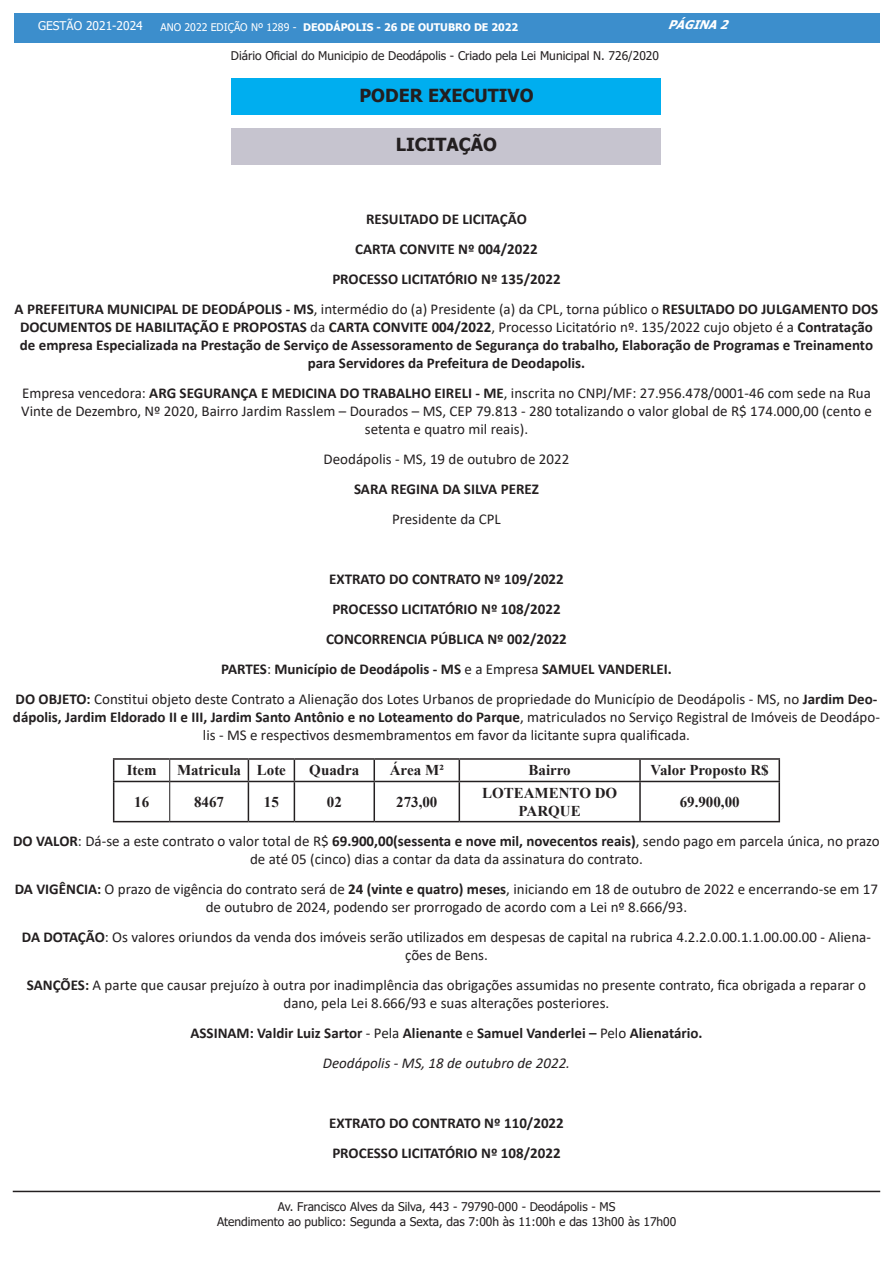
<style>
.page{position:relative;width:893px;height:1263px;background:#fff}
.page>*{position:absolute;margin:0;border:0;box-sizing:border-box;transform-origin:0 0}
.t1{font:700 18px "Tahoma";color:#231f20}
.Normal_wrd_21{font:15px/18px "Calibri";color:#231f20;text-align:center}
.Normal_wrd_21-2{font:700 15px/18px "Calibri";color:#231f20;text-align:center}
.Normal_wrd_21-3{font:700 15px/18px "Times New Roman";color:#231f20;text-align:center}
.Normal_wrd_21-4{font:italic 15px "Calibri";color:#231f20}
.t2{font:12px/14.4px "Tahoma";color:#231f20;text-align:center}
.t3{font:12px "Tahoma";color:#fff}
.t4{font:italic 700 12px "Tahoma";color:#fff}
.t5{font:700 10.5px "Tahoma";color:#fff}
.s1{font-weight:400}
.s2{font-weight:700}
</style>
<div class="page">
<div style="left:14px;top:14px;width:865px;height:29px;background:#3c8ecc"></div>
<hr style="left:13px;top:1191px;width:867px;height:1px;background:#231f20">
<div style="left:232px;top:79px;width:429px;height:36px;background:#00aeef"></div>
<div style="left:232px;top:128px;width:429px;height:36px;background:#c6c4cf"></div>
<hr style="left:113px;top:758px;width:57px;height:2px;background:#231f20">
<svg style="left:113px;top:760px;width:1px;height:21px"></svg>
<hr style="left:170px;top:758px;width:78px;height:2px;background:#231f20">
<hr style="left:248px;top:758px;width:46px;height:2px;background:#231f20">
<svg style="left:248px;top:760px;width:1px;height:21px"></svg>
<hr style="left:294px;top:758px;width:80px;height:2px;background:#231f20">
<svg style="left:294px;top:760px;width:1px;height:21px"></svg>
<hr style="left:374px;top:758px;width:85px;height:2px;background:#231f20">
<hr style="left:373px;top:760px;width:2px;height:21px;background:#231f20">
<hr style="left:459px;top:758px;width:181px;height:2px;background:#231f20">
<svg style="left:459px;top:760px;width:1px;height:21px"></svg>
<hr style="left:640px;top:758px;width:140px;height:2px;background:#231f20">
<hr style="left:639px;top:760px;width:2px;height:21px;background:#231f20">
<hr style="left:778px;top:760px;width:2px;height:21px;background:#231f20">
<hr style="left:113px;top:781px;width:56px;height:1px;background:#231f20">
<hr style="left:113px;top:782px;width:1px;height:39px;background:#231f20">
<hr style="left:170px;top:781px;width:78px;height:1px;background:#231f20">
<hr style="left:248px;top:781px;width:46px;height:1px;background:#231f20">
<hr style="left:248px;top:782px;width:1px;height:39px;background:#231f20">
<hr style="left:294px;top:781px;width:80px;height:1px;background:#231f20">
<hr style="left:294px;top:782px;width:1px;height:39px;background:#231f20">
<hr style="left:374px;top:781px;width:85px;height:1px;background:#231f20">
<hr style="left:373px;top:782px;width:2px;height:39px;background:#231f20">
<hr style="left:459px;top:781px;width:181px;height:1px;background:#231f20">
<hr style="left:459px;top:782px;width:1px;height:39px;background:#231f20">
<hr style="left:640px;top:781px;width:140px;height:1px;background:#231f20">
<hr style="left:639px;top:782px;width:2px;height:39px;background:#231f20">
<hr style="left:778px;top:782px;width:2px;height:39px;background:#231f20">
<hr style="left:113px;top:821px;width:57px;height:1px;background:#231f20">
<hr style="left:170px;top:821px;width:78px;height:1px;background:#231f20">
<hr style="left:248px;top:821px;width:46px;height:1px;background:#231f20">
<hr style="left:294px;top:821px;width:80px;height:1px;background:#231f20">
<hr style="left:374px;top:821px;width:85px;height:1px;background:#231f20">
<hr style="left:459px;top:821px;width:181px;height:1px;background:#231f20">
<hr style="left:640px;top:821px;width:140px;height:1px;background:#231f20">
<svg style="left:169px;top:760px;width:1px;height:21px"></svg>
<hr style="left:169px;top:781px;width:1px;height:40px;background:#231f20">
<p class="t3" style="left:38px;top:18px;width:106px">GESTÃO 2021-2024</p>
<p class="t5" style="left:161px;top:20px;width:359px"><span class="s1">ANO 2022 EDIÇÃO Nº 1289 -</span> DEODÁPOLIS - 26 DE OUTUBRO DE 2022</p>
<p class="t4" style="left:668px;top:16px;width:68px">PÁGINA2</p>
<p class="t2" style="left:231px;top:49px;width:430px">Diário Oficial do Municipio de Deodápolis - Criado pela Lei Municipal N. 726/2020</p>
<p class="t1" style="left:359px;top:83px;width:176px">PODER EXECUTIVO</p>
<p class="t1" style="left:396px;top:132px;width:103px">LICITAÇÃO</p>
<p class="Normal_wrd_21-2" style="left:366px;top:210px;width:162px">RESULTADO DE LICITAÇÃO</p>
<p class="Normal_wrd_21-2" style="left:355px;top:240px;width:184px">CARTA CONVITE Nº 004/2022</p>
<p class="Normal_wrd_21-2" style="left:332px;top:270px;width:230px">PROCESSO LICITATÓRIO Nº 135/2022</p>
<p class="Normal_wrd_21-2" style="left:15px;top:300px;width:865px">A PREFEITURA MUNICIPAL DE DEODÁPOLIS - MS<span class="s1">, intermédio do (a) Presidente (a) da CPL, torna público o</span> RESULTADO DO JULGAMENTO DOS DOCUMENTOS DE HABILITAÇÃO E PROPOSTAS <span class="s1">da</span> CARTA CONVITE 004/2022<span class="s1">, Processo Licitatório nº. 135/2022 cujo objeto é a</span> Contratação de empresa Especializada na Prestação de Serviço de Assessoramento de Segurança do trabalho, Elaboração de Programas e Treinamento para Servidores da Prefeitura de Deodapolis.</p>
<p class="Normal_wrd_21" style="left:21px;top:384px;width:852px">Empresa vencedora: <span class="s2">ARG SEGURANÇA E MEDICINA DO TRABALHO EIRELI - ME</span>, inscrita no CNPJ/MF: 27.956.478/0001-46 com sede na Rua<br>Vinte de Dezembro, Nº 2020, Bairro Jardim Rasslem – Dourados – MS, CEP 79.813 - 280 totalizando o valor global de R$ 174.000,00 (cento e setenta e quatro mil reais).</p>
<p class="Normal_wrd_21" style="left:324px;top:450px;width:247px">Deodápolis - MS, 19 de outubro de 2022</p>
<p class="Normal_wrd_21-2" style="left:354px;top:480px;width:186px">SARA REGINA DA SILVA PEREZ</p>
<p class="Normal_wrd_21" style="left:392px;top:510px;width:110px">Presidente da CPL</p>
<p class="Normal_wrd_21-2" style="left:329px;top:570px;width:236px">EXTRATO DO CONTRATO Nº 109/2022</p>
<p class="Normal_wrd_21-2" style="left:332px;top:600px;width:230px">PROCESSO LICITATÓRIO Nº 108/2022</p>
<p class="Normal_wrd_21-2" style="left:326px;top:630px;width:242px">CONCORRENCIA PÚBLICA Nº 002/2022</p>
<p class="Normal_wrd_21-2" style="left:221px;top:660px;width:452px">PARTES<span class="s1">:</span> Município de Deodápolis - MS <span class="s1">e a Empresa</span> SAMUEL VANDERLEI.</p>
<p class="Normal_wrd_21" style="left:13px;top:690px;width:868px"><span class="s2">DO OBJETO:</span> Constitui objeto deste Contrato a Alienação dos Lotes Urbanos de propriedade do Município de Deodápolis - MS, no <span class="s2">Jardim Deo&shy;dápolis, Jardim Eldorado II e III, Jardim Santo Antônio e no Loteamento do Parque</span>, matriculados no Serviço Registral de Imóveis de Deodápo&shy;lis - MS e respectivos desmembramentos em favor da licitante supra qualificada.</p>
<p class="Normal_wrd_21-3" style="left:127px;top:761px;width:31px">Item</p>
<p class="Normal_wrd_21-3" style="left:177px;top:761px;width:66px">Matricula</p>
<p class="Normal_wrd_21-3" style="left:257px;top:761px;width:31px">Lote</p>
<p class="Normal_wrd_21-3" style="left:309px;top:761px;width:52px">Quadra</p>
<p class="Normal_wrd_21-3" style="left:390px;top:761px;width:56px">Área M²</p>
<p class="Normal_wrd_21-3" style="left:529px;top:761px;width:44px">Bairro</p>
<p class="Normal_wrd_21-3" style="left:651px;top:761px;width:120px">Valor Proposto R$</p>
<p class="Normal_wrd_21-3" style="left:134px;top:792px;width:16px">16</p>
<p class="Normal_wrd_21-3" style="left:194px;top:792px;width:31px">8467</p>
<p class="Normal_wrd_21-3" style="left:264px;top:792px;width:16px">15</p>
<p class="Normal_wrd_21-3" style="left:327px;top:792px;width:16px">02</p>
<p class="Normal_wrd_21-3" style="left:396px;top:792px;width:43px">273,00</p>
<p class="Normal_wrd_21-3" style="left:482px;top:783px;width:137px">LOTEAMENTO DO<br>PARQUE</p>
<p class="Normal_wrd_21-3" style="left:680px;top:792px;width:61px">69.900,00</p>
<p class="Normal_wrd_21" style="left:13px;top:832px;width:868px"><span class="s2">DO VALOR</span>: Dá-se a este contrato o valor total de R$ <span class="s2">69.900,00(sessenta e nove mil, novecentos reais)</span>, sendo pago em parcela única, no prazo de até 05 (cinco) dias a contar da data da assinatura do contrato.</p>
<p class="Normal_wrd_21" style="left:15px;top:880px;width:865px"><span class="s2">DA VIGÊNCIA:</span> O prazo de vigência do contrato será de <span class="s2">24 (vinte e quatro) meses</span>, iniciando em 18 de outubro de 2022 e encerrando-se em 17 de outubro de 2024, podendo ser prorrogado de acordo com a Lei nº 8.666/93.</p>
<p class="Normal_wrd_21" style="left:22px;top:928px;width:851px"><span class="s2">DA DOTAÇÃO</span>: Os valores oriundos da venda dos imóveis serão utilizados em despesas de capital na rubrica 4.2.2.0.00.1.1.00.00.00 - Aliena&shy;ções de Bens.</p>
<p class="Normal_wrd_21" style="left:27px;top:976px;width:841px"><span class="s2">SANÇÕES:</span> A parte que causar prejuízo à outra por inadimplência das obrigações assumidas no presente contrato, fica obrigada a reparar o dano, pela Lei 8.666/93 e suas alterações posteriores.</p>
<p class="Normal_wrd_21-2" style="left:190px;top:1024px;width:514px">ASSINAM: Valdir Luiz Sartor <span class="s1">- Pela</span> Alienante <span class="s1">e</span> Samuel Vanderlei – <span class="s1">Pelo</span> Alienatário.</p>
<p class="Normal_wrd_21-4" style="left:323px;top:1053px;width:249px">Deodápolis - MS, 18 de outubro de 2022.</p>
<p class="Normal_wrd_21-2" style="left:329px;top:1114px;width:236px">EXTRATO DO CONTRATO Nº 110/2022</p>
<p class="Normal_wrd_21-2" style="left:332px;top:1144px;width:230px">PROCESSO LICITATÓRIO Nº 108/2022</p>
<p class="t2" style="left:217px;top:1200px;width:461px">Av. Francisco Alves da Silva, 443 - 79790-000 - Deodápolis - MS<br>Atendimento ao publico: Segunda a Sexta, das 7:00h às 11:00h e das 13h00 às 17h00</p>
</div>
